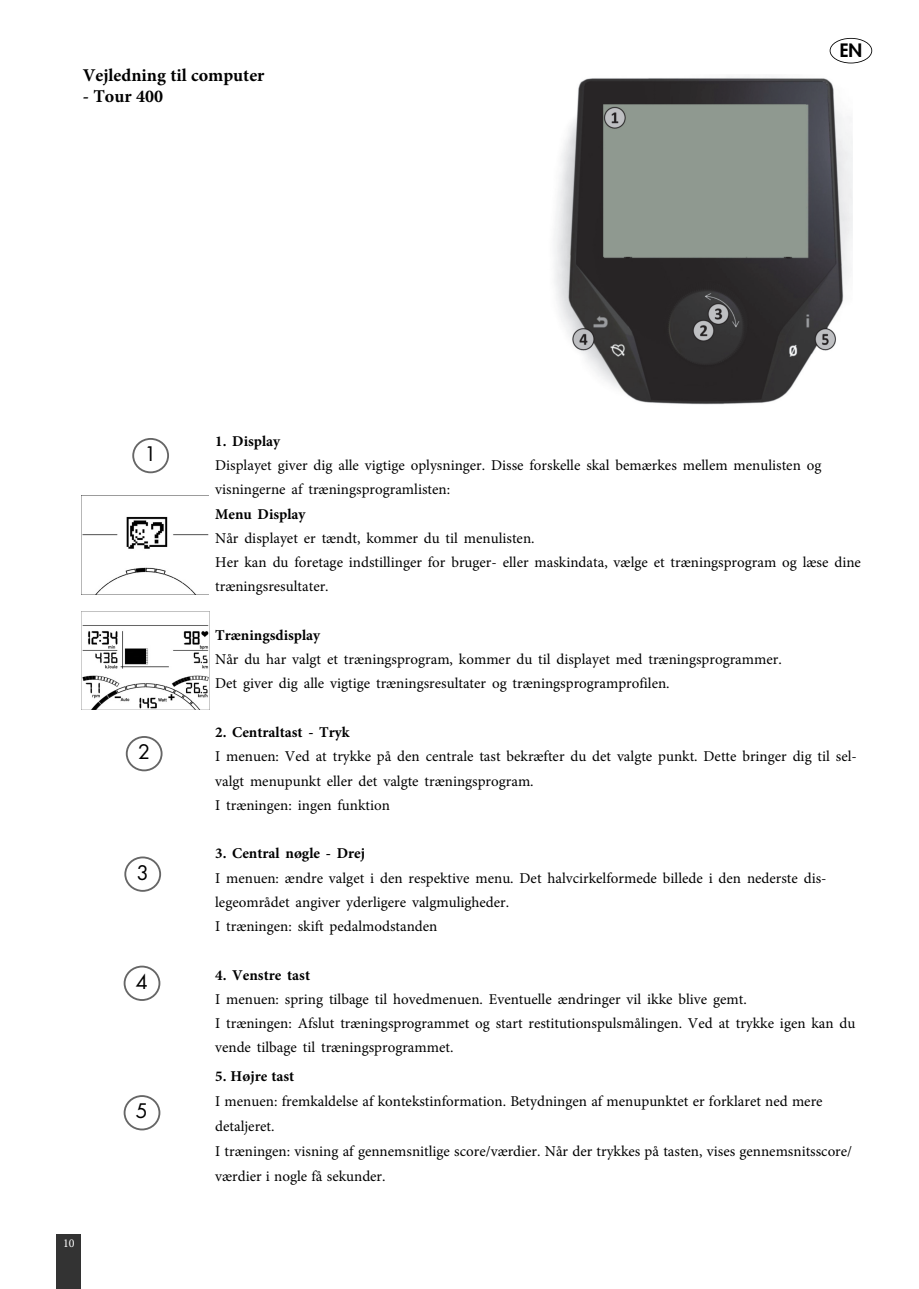
<style>
.page{position:relative;width:919px;height:1289px;background:#fff}
.page>*{position:absolute;margin:0;border:0;box-sizing:border-box;transform-origin:0 0}
.t1{font:19.5px "Futura";color:#000}
.t2{font:700 18px "Minion Pro";color:#000}
.t3{font:800 18px "Futura CE";color:#000}
.t4{font:15px/24.3px "Minion Pro";color:#000}
.t5{font:700 15px "Minion Pro";color:#000}
.t6{font:12px "Minion Pro";color:#fff}
</style>
<div class="page">
<div style="left:56px;top:1234px;width:25px;height:54px;background:#333"></div>
<div style="left:829px;top:38px;width:43px;height:25px;border:2px solid #000;border-radius:50%"></div>
<img style="left:554px;top:76px;width:298px;height:329px">
<img style="left:82px;top:611px;width:127px;height:98px">
<img style="left:81px;top:496px;width:128px;height:98px">
<svg style="left:132px;top:438px;width:37px;height:35px"></svg>
<svg style="left:126px;top:736px;width:36px;height:35px"></svg>
<svg style="left:124px;top:856px;width:37px;height:35px"></svg>
<svg style="left:124px;top:965px;width:36px;height:35px"></svg>
<svg style="left:124px;top:1095px;width:36px;height:35px"></svg>
<p class="t2" style="left:83px;top:62px;width:183px">Vejledning til computer</p>
<p class="t2" style="left:83px;top:84px;width:82px">- Tour 400</p>
<p class="t3" style="left:839px;top:42px;width:24px">EN</p>
<h1 class="t1" style="left:145px;top:445px;width:14px">1</h1>
<p class="t6" style="left:63px;top:1235px;width:13px">10</p>
<h1 class="t1" style="left:138px;top:743px;width:14px">2</h1>
<h1 class="t1" style="left:137px;top:863px;width:14px">3</h1>
<h1 class="t1" style="left:136px;top:972px;width:14px">4</h1>
<h1 class="t1" style="left:136px;top:1101px;width:14px">5</h1>
<p class="t5" style="left:215px;top:430px;width:66px">1. Display</p>
<p class="t4" style="left:215px;top:453px;width:607px">Displayet giver dig alle vigtige oplysninger. Disse forskelle skal bemærkes mellem menulisten og visningerne af træningsprogramlisten:</p>
<p class="t5" style="left:215px;top:503px;width:92px">Menu Display</p>
<p class="t4" style="left:215px;top:526px;width:647px">Når displayet er tændt, kommer du til menulisten.<br>Her kan du foretage indstillinger for bruger- eller maskindata, vælge et træningsprogram og læse dine træningsresultater.</p>
<p class="t5" style="left:215px;top:624px;width:106px">Træningsdisplay</p>
<p class="t4" style="left:215px;top:647px;width:568px">Når du har valgt et træningsprogram, kommer du til displayet med træningsprogrammer.<br>Det giver dig alle vigtige træningsresultater og træningsprogramprofilen.</p>
<p class="t5" style="left:215px;top:721px;width:136px">2. Centraltast - Tryk</p>
<p class="t4" style="left:215px;top:744px;width:643px">I menuen: Ved at trykke på den centrale tast bekræfter du det valgte punkt. Dette bringer dig til sel&shy;valgt menupunkt eller det valgte træningsprogram.<br>I træningen: ingen funktion</p>
<p class="t5" style="left:215px;top:843px;width:151px">3. Central nøgle - Drej</p>
<p class="t4" style="left:215px;top:865px;width:613px">I menuen: ændre valget i den respektive menu. Det halvcirkelformede billede i den nederste dis&shy;legeområdet angiver yderligere valgmuligheder.<br>I træningen: skift pedalmodstanden</p>
<p class="t5" style="left:215px;top:964px;width:96px">4. Venstre tast</p>
<p class="t4" style="left:215px;top:987px;width:641px">I menuen: spring tilbage til hovedmenuen. Eventuelle ændringer vil ikke blive gemt.<br>I træningen: Afslut træningsprogrammet og start restitutionspulsmålingen. Ved at trykke igen kan du vende tilbage til træningsprogrammet.</p>
<p class="t5" style="left:215px;top:1065px;width:81px">5. Højre tast</p>
<p class="t4" style="left:215px;top:1088px;width:638px;line-height:24.9px">I menuen: fremkaldelse af kontekstinformation. Betydningen af menupunktet er forklaret ned mere detaljeret.<br>I træningen: visning af gennemsnitlige score/værdier. Når der trykkes på tasten, vises gennemsnitsscore/ værdier i nogle få sekunder.</p>
</div>
